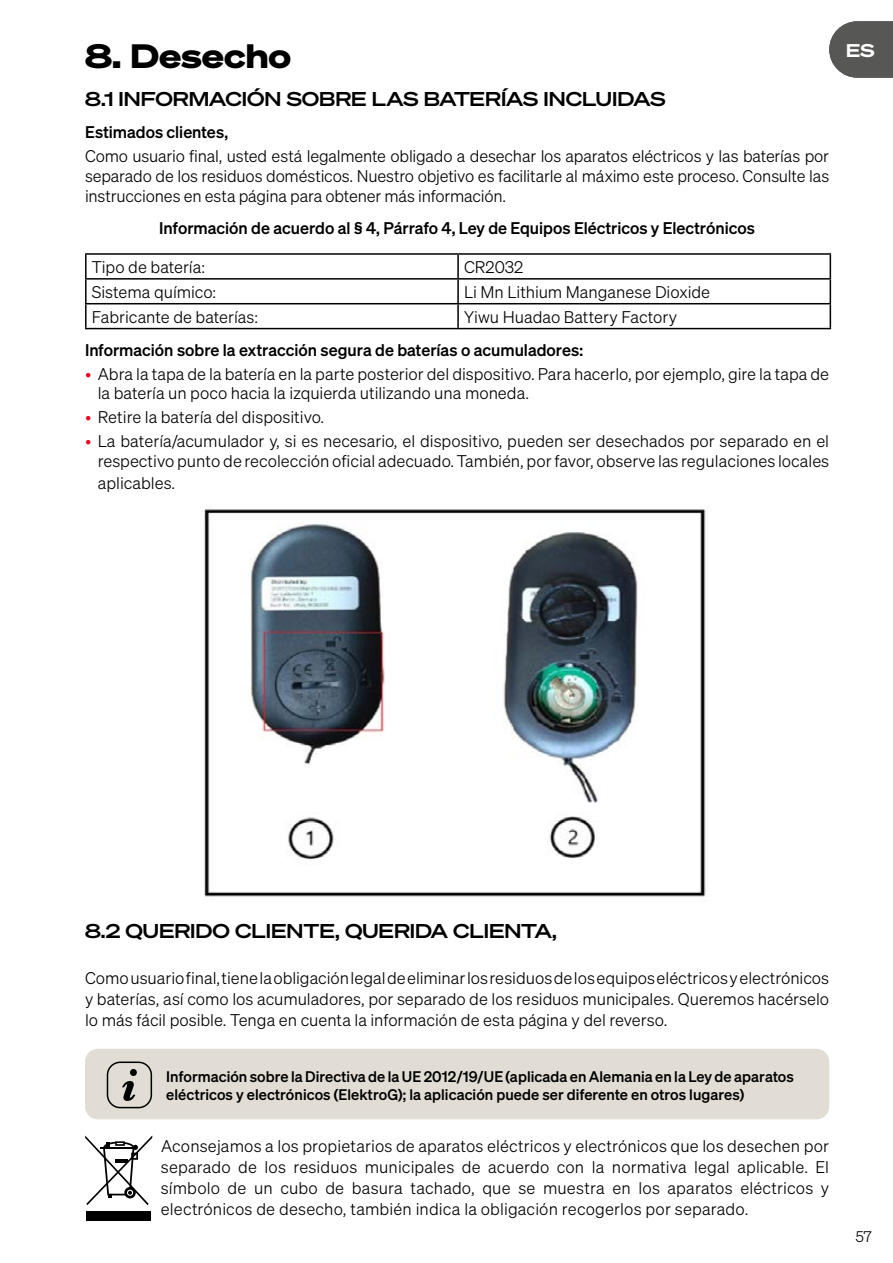
<style>
.page{position:relative;width:893px;height:1263px;background:#fff}
.page>*{position:absolute;margin:0;border:0;box-sizing:border-box;transform-origin:0 0}
.t1{font:700 33px "Sohne Breit";color:#000}
.t2{font:600 19.5px "Sohne Breit";color:#000}
.t3{font:18px "Sohne Breit Dreiviertelfett";color:#fff}
.t4{font:16.5px/21px "Sohne Leicht";color:#000;text-align:justify}
.t5{font:16.5px "Sohne Kraftig";color:#000}
.t6{font:15px/18px "Sohne Kraftig";letter-spacing:.005em;color:#000}
.t7{font:15px "Sohne Leicht";color:#000}
.s1{font-size:19.5px}
.s2{color:#e40523}
</style>
<div class="page">
<svg style="left:829px;top:21px;width:64px;height:57px;background:#676766"></svg>
<hr style="left:85px;top:253px;width:373px;height:2px;background:#000">
<hr style="left:85px;top:255px;width:2px;height:23px;background:#000">
<hr style="left:458px;top:253px;width:373px;height:2px;background:#000">
<hr style="left:457px;top:255px;width:2px;height:23px;background:#000">
<hr style="left:85px;top:278px;width:373px;height:2px;background:#000">
<hr style="left:85px;top:280px;width:2px;height:23px;background:#000">
<hr style="left:458px;top:278px;width:373px;height:2px;background:#000">
<hr style="left:457px;top:280px;width:2px;height:23px;background:#000">
<hr style="left:85px;top:303px;width:373px;height:1px;background:#000">
<hr style="left:85px;top:304px;width:2px;height:24px;background:#000">
<hr style="left:458px;top:303px;width:373px;height:1px;background:#000">
<hr style="left:457px;top:304px;width:2px;height:24px;background:#000">
<svg style="left:830px;top:255px;width:1px;height:73px"></svg>
<hr style="left:85px;top:328px;width:373px;height:1px;background:#000">
<hr style="left:458px;top:328px;width:373px;height:1px;background:#000">
<img style="left:205px;top:505px;width:501px;height:392px">
<div style="left:85px;top:1049px;width:744px;height:70px;background:#e1ddd5;border-radius:13px"></div>
<svg style="left:122px;top:1069px;width:15px;height:32px"></svg>
<div style="left:107px;top:1061px;width:45px;height:47px;border:2px solid #000;border-radius:13px"></div>
<div style="left:86px;top:1211px;width:64px;height:9px;background:#000"></div>
<svg style="left:85px;top:1135px;width:67px;height:70px"></svg>
<h1 class="t1" style="left:85px;top:35px;width:208px">8. Desecho</h1>
<p class="t3" style="left:846px;top:39px;width:36px">ES<span class="s1">DE</span></p>
<p class="t2" style="left:85px;top:86px;width:582px">8.1 INFORMACIÓN SOBRE LAS BATERÍAS INCLUIDAS</p>
<p class="t5" style="left:85px;top:122px;width:145px">Estimados clientes,</p>
<p class="t4" style="left:85px;top:146px;width:746px;line-height:19.8px">Como usuario final, usted está legalmente obligado a desechar los aparatos eléctricos y las baterías por separado de los residuos domésticos. Nuestro objetivo es facilitarle al máximo este proceso. Consulte las instrucciones en esta página para obtener más información.</p>
<p class="t5" style="left:159px;top:218px;width:597px">Información de acuerdo al § 4, Párrafo 4, Ley de Equipos Eléctricos y Electrónicos</p>
<p class="t4" style="left:92px;top:256px;width:115px">Tipo de batería:</p>
<p class="t4" style="left:464px;top:256px;width:61px">CR2032</p>
<p class="t4" style="left:92px;top:281px;width:126px">Sistema químico:</p>
<p class="t4" style="left:464px;top:281px;width:248px">Li Mn Lithium Manganese Dioxide</p>
<p class="t4" style="left:92px;top:306px;width:168px">Fabricante de baterías:</p>
<p class="t4" style="left:464px;top:306px;width:215px">Yiwu Huadao Battery Factory</p>
<p class="t5" style="left:85px;top:340px;width:500px">Información sobre la extracción segura de baterías o acumuladores:</p>
<p class="t4" style="left:98px;top:364px;width:733px;line-height:19.5px;text-indent:-13px"><span class="s2">•</span> Abra la tapa de la batería en la parte posterior del dispositivo. Para hacerlo, por ejemplo, gire la tapa de la batería un poco hacia la izquierda utilizando una moneda.</p>
<p class="t4" style="left:85px;top:407px;width:241px"><span class="s2">•</span> Retire la batería del dispositivo.</p>
<p class="t4" style="left:85px;top:431px;width:746px;line-height:19.8px;text-align:right"><span class="s2">•</span> La batería/acumulador y, si es necesario, el dispositivo, pueden ser desechados por separado en el respectivo punto de recolección oficial adecuado. También, por favor, observe las regulaciones locales</p>
<p class="t4" style="left:98px;top:472px;width:79px">aplicables.</p>
<p class="t2" style="left:85px;top:919px;width:473px">8.2 QUERIDO CLIENTE, QUERIDA CLIENTA,</p>
<p class="t4" style="left:85px;top:968px;width:746px">Como usuario final, tiene la obligación legal de eliminar los residuos de los equipos eléctricos y electrónicos y baterías, así como los acumuladores, por separado de los residuos municipales. Queremos hacérselo lo más fácil posible. Tenga en cuenta la información de esta página y del reverso.</p>
<p class="t6" style="left:166px;top:1067px;width:629px">Información sobre la Directiva de la UE 2012/19/UE (aplicada en Alemania en la Ley de aparatos eléctricos y electrónicos (ElektroG); la aplicación puede ser diferente en otros lugares)</p>
<p class="t4" style="left:161px;top:1136px;width:670px">Aconsejamos a los propietarios de aparatos eléctricos y electrónicos que los desechen por separado de los residuos municipales de acuerdo con la normativa legal aplicable. El símbolo de un cubo de basura tachado, que se muestra en los aparatos eléctricos y electrónicos de desecho, también indica la obligación recogerlos por separado.</p>
<p class="t7" style="left:855px;top:1228px;width:18px">57</p>
</div>
